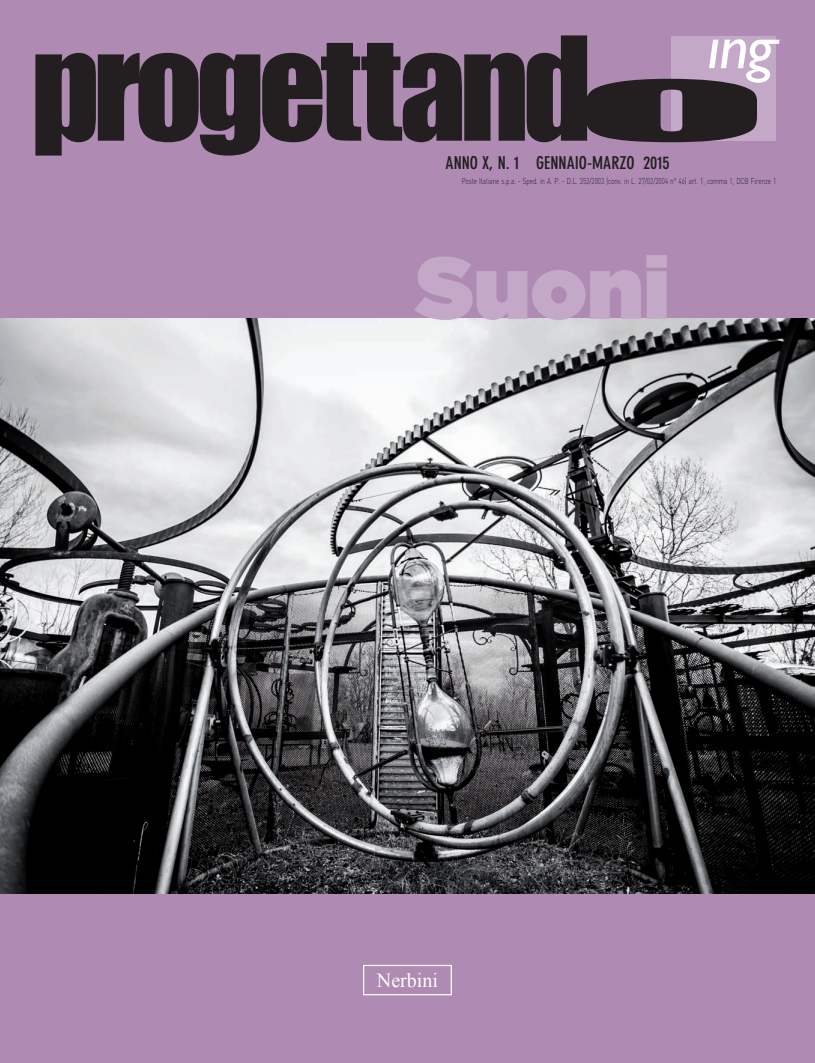
<style>
.page{position:relative;width:815px;height:1063px;background:#af8bb4}
.page>*{position:absolute;margin:0;border:0;box-sizing:border-box;transform-origin:0 0}
._02_titolo_rivista{font:900 87.5px "Gotham";color:#c3a8c7}
.t1{font:20px "Times New Roman";color:#fff}
._01_anno-numero-mese{font:700 condensed 17.5px "DIN Neuzeit Grotesk";color:#231f20}
._01_anno-numero-mese-2{font:300 8.5px "DIN";color:#231f20;scale:.73 1}
</style>
<div class="page">
<svg style="left:35px;top:35px;width:745px;height:121px"></svg>
<img style="left:0;top:319px;width:815px;height:575px">
<div style="left:363px;top:965px;width:89px;height:30px;background:#af8bb4;border:1px solid #fff"></div>
<p class="_01_anno-numero-mese" style="left:446px;top:152px;width:226px">ANNO X, N. 1 GENNAIO-MARZO 2015</p>
<p class="_01_anno-numero-mese-2" style="left:462px;top:175px;width:433px">Poste Italiane s.p.a. - Sped. in A. P. - D.L. 353/2003 (conv. in L. 27/02/2004 n° 46) art. 1, comma 1, DCB Firenze 1</p>
<p class="_02_titolo_rivista" style="left:416px;top:235px;width:255px">Suoni</p>
<p class="t1" style="left:377px;top:966px;width:63px">Nerbini</p>
</div>
